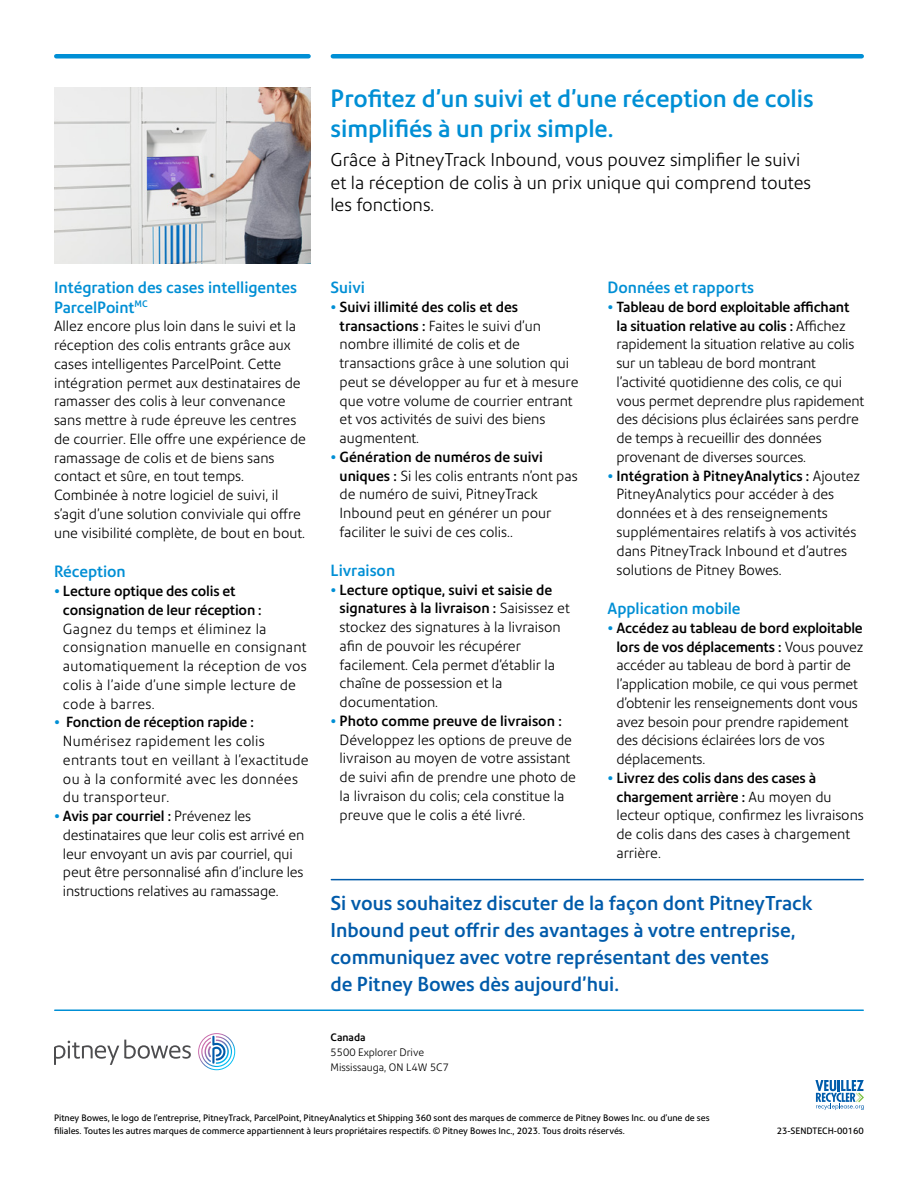
<style>
.page{position:relative;width:918px;height:1188px;background:#fff}
.page>*{position:absolute;margin:0;border:0;box-sizing:border-box;transform-origin:0 0}
.t1{font:500 24px/30px "Precision Sans";color:#008fd5}
.t2{font:500 19.5px/27px "Precision Sans";color:#005baa}
.t3{font:300 18px/22.5px "Precision Sans";color:#000}
.t4{font:500 15.75px/19.5px "Precision Sans";color:#008fd5}
.t5{font:300 14.25px/18.8px "Precision Sans";color:#000}
.t6{font:300 14.25px/18.8px "Precision Sans";letter-spacing:.02em;color:#000}
.t7{font:500 14.25px/18.8px "Precision Sans";letter-spacing:-.01em;color:#000}
.t8{font:300 10.5px/15px "Precision Sans";color:#000}
.t9{font:500 10.5px "Precision Sans";color:#000}
.t10{font:9px/13.5px "Precision Sans";color:#000}
.s1{color:#008fd5}
.s2{font-weight:500;color:#008fd5}
.s3{font-weight:500}
</style>
<div class="page">
<img style="left:54px;top:88px;width:256px;height:176px">
<hr style="left:56px;top:54px;width:253px;height:4px;background:#008fd5">
<hr style="left:333px;top:54px;width:529px;height:4px;background:#008fd5">
<svg style="left:198px;top:1033px;width:37px;height:37px"></svg>
<svg style="left:54px;top:1040px;width:137px;height:25px"></svg>
<hr style="left:55px;top:1010px;width:808px;height:1px;background:#008fd5">
<hr style="left:331px;top:879px;width:532px;height:1px;background:#005baa">
<svg style="left:815px;top:1080px;width:49px;height:30px"></svg>
<h1 class="t1" style="left:331px;top:83px;width:485px">Profitez d’un suivi et d’une réception de colis simplifiés à un prix simple.</h1>
<p class="t3" style="left:331px;top:148px;width:482px">Grâce à PitneyTrack Inbound, vous pouvez simplifier le suivi et la réception de colis à un prix unique qui comprend toutes les fonctions.</p>
<p class="t4" style="left:54px;top:278px;width:244px">Intégration des cases intelligentes<br>ParcelPoint<sup>MC</sup></p>
<p class="t5" style="left:54px;top:317px;width:253px">Allez encore plus loin dans le suivi et la réception des colis entrants grâce aux cases intelligentes ParcelPoint. Cette intégration permet aux destinataires de ramasser des colis à leur convenance sans mettre à rude épreuve les centres de courrier. Elle offre une expérience de ramassage de colis et de biens sans contact et sûre, en tout temps.<br>Combinée à notre logiciel de suivi, il s’agit d’une solution conviviale qui offre une visibilité complète, de bout en bout.</p>
<p class="t4" style="left:54px;top:562px;width:73px">Réception</p>
<p class="t7" style="left:63px;top:582px;width:200px;text-indent:-9px"><span class="s1">•</span> Lecture optique des colis et consignation de leur réception :</p>
<p class="t6" style="left:63px;top:619px;width:245px">Gagnez du temps et éliminez la consignation manuelle en consignant automatiquement la réception de vos colis à l’aide d’une simple lecture de code à barres.</p>
<p class="t6" style="left:63px;top:713px;width:247px;text-indent:-9px"><span class="s2">•</span> <span class="s3">Fonction de réception rapide :<br></span>Numérisez rapidement les colis entrants tout en veillant à l’exactitude ou à la conformité avec les données du transporteur.</p>
<p class="t5" style="left:63px;top:807px;width:243px;text-indent:-9px"><span class="s2">•</span> <span class="s3">Avis par courriel :</span> Prévenez les destinataires que leur colis est arrivé en leur envoyant un avis par courriel, qui peut être personnalisé afin d’inclure les instructions relatives au ramassage.</p>
<p class="t4" style="left:331px;top:278px;width:36px">Suivi</p>
<p class="t5" style="left:340px;top:297px;width:240px;text-indent:-9px"><span class="s2">•</span> <span class="s3">Suivi illimité des colis et des transactions :</span> Faites le suivi d’un nombre illimité de colis et de transactions grâce à une solution qui peut se développer au fur et à mesure que votre volume de courrier entrant et vos activités de suivi des biens augmentent.</p>
<p class="t5" style="left:340px;top:447px;width:240px;text-indent:-9px"><span class="s2">•</span> <span class="s3">Génération de numéros de suivi uniques :</span> Si les colis entrants n’ont pas de numéro de suivi, PitneyTrack Inbound peut en générer un pour faciliter le suivi de ces colis..</p>
<p class="t4" style="left:331px;top:560px;width:66px">Livraison</p>
<p class="t5" style="left:340px;top:580px;width:232px;text-indent:-9px"><span class="s2">•</span> <span class="s3">Lecture optique, suivi et saisie de signatures à la livraison :</span> Saisissez et stockez des signatures à la livraison afin de pouvoir les récupérer facilement. Cela permet d’établir la chaîne de possession et la documentation.</p>
<p class="t5" style="left:340px;top:711px;width:238px;text-indent:-9px"><span class="s2">•</span> <span class="s3">Photo comme preuve de livraison :<br></span>Développez les options de preuve de livraison au moyen de votre assistant de suivi afin de prendre une photo de la livraison du colis; cela constitue la preuve que le colis a été livré.</p>
<p class="t4" style="left:607px;top:278px;width:148px">Données et rapports</p>
<p class="t5" style="left:616px;top:297px;width:249px;text-indent:-9px"><span class="s2">•</span> <span class="s3">Tableau de bord exploitable affichant<br>la situation relative au colis :</span> Affichez rapidement la situation relative au colis sur un tableau de bord montrant l’activité quotidienne des colis, ce qui vous permet deprendre plus rapidement des décisions plus éclairées sans perdre de temps à recueillir des données provenant de diverses sources.</p>
<p class="t5" style="left:616px;top:466px;width:245px;text-indent:-9px"><span class="s2">•</span> <span class="s3">Intégration à PitneyAnalytics :</span> Ajoutez PitneyAnalytics pour accéder à des données et à des renseignements supplémentaires relatifs à vos activités dans PitneyTrack Inbound et d’autres solutions de Pitney Bowes.</p>
<p class="t4" style="left:607px;top:599px;width:135px">Application mobile</p>
<p class="t5" style="left:616px;top:618px;width:248px;text-indent:-9px"><span class="s2">•</span> <span class="s3">Accédez au tableau de bord exploitable lors de vos déplacements :</span> Vous pouvez accéder au tableau de bord à partir de l’application mobile, ce qui vous permet d’obtenir les renseignements dont vous avez besoin pour prendre rapidement des décisions éclairées lors de vos déplacements.</p>
<p class="t5" style="left:616px;top:768px;width:249px;text-indent:-9px"><span class="s2">•</span> <span class="s3">Livrez des colis dans des cases à chargement arrière :</span> Au moyen du lecteur optique, confirmez les livraisons de colis dans des cases à chargement arrière.</p>
<h2 class="t2" style="left:331px;top:890px;width:483px">Si vous souhaitez discuter de la façon dont PitneyTrack Inbound peut offrir des avantages à votre entreprise, communiquez avec votre représentant des ventes<br>de Pitney Bowes dès aujourd’hui.</h2>
<p class="t9" style="left:331px;top:1031px;width:37px">Canada</p>
<p class="t8" style="left:331px;top:1045px;width:120px">5500 Explorer Drive<br>Mississauga, ON L4W 5C7</p>
<p class="t10" style="left:54px;top:1111px;width:657px">Pitney Bowes, le logo de l’entreprise, PitneyTrack, ParcelPoint, PitneyAnalytics et Shipping 360 sont des marques de commerce de Pitney Bowes Inc. ou d’une de ses filiales. Toutes les autres marques de commerce appartiennent à leurs propriétaires respectifs. © Pitney Bowes Inc., 2023. Tous droits réservés.</p>
<p class="t10" style="left:777px;top:1124px;width:89px">23-SENDTECH-00160</p>
</div>
